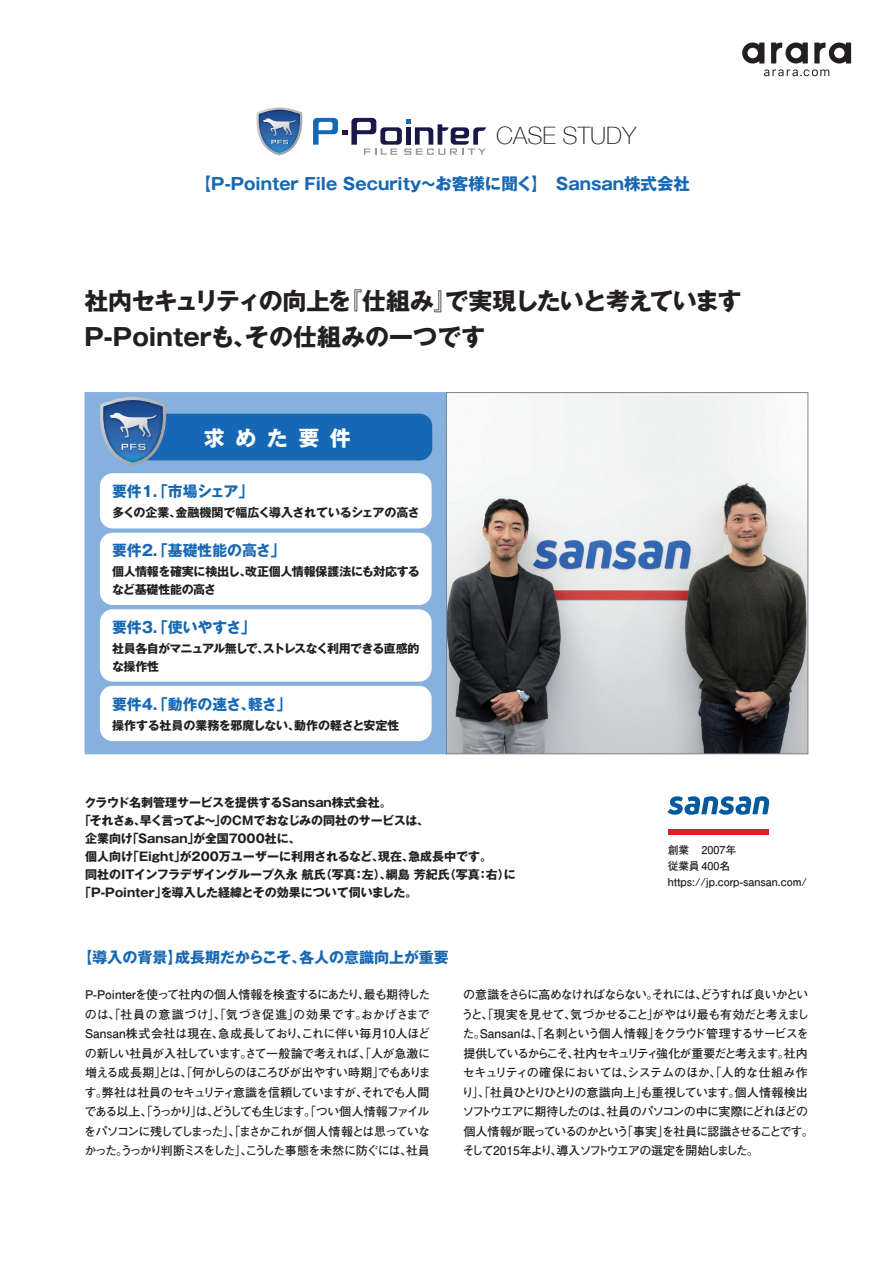
<style>
.page{position:relative;width:893px;height:1263px;background:#fff}
.page>*{position:absolute;margin:0;border:0;box-sizing:border-box;transform-origin:0 0}
.t1{font:700 24px/36px "Gothic MB101 Pro";letter-spacing:-.015em;color:#231f20}
.t2{font:100 24px "Helvetica Neue";color:#231f20}
.t3{font:700 21px "Gothic MB101 Pro";letter-spacing:.5em;color:#fff}
.t4{font:700 16.5px "Gothic MB101 Pro";color:#1768b4}
.t5{font:700 15px "Gothic MB101 Pro";color:#1768b4}
.t6{font:700 12px/19.5px "Futo Go B101 Pro";letter-spacing:-.075em;color:#231f20;text-align:justify}
.t7{font:700 12px/18px "Gothic MB101 Pro";letter-spacing:-.01em;color:#231f20}
.t8{font:700 12px/18px "Gothic MB101 Pro";letter-spacing:-.06em;color:#231f20}
.t9{font:700 10.8px/16.2px "Futo Go B101 Pro";color:#231f20}
</style>
<div class="page">
<div style="left:85px;top:392px;width:362px;height:362px;background:#86b1de"></div>
<svg style="left:742px;top:43px;width:109px;height:33px"></svg>
<svg style="left:313px;top:118px;width:173px;height:37px"></svg>
<svg style="left:256px;top:107px;width:47px;height:48px"></svg>
<img style="left:448px;top:394px;width:358px;height:358px">
<div style="left:446px;top:392px;width:362px;height:362px;border:1px solid #808285"></div>
<div style="left:100px;top:473px;width:332px;height:55px;background:#fff;border-radius:13px"></div>
<div style="left:123px;top:414px;width:309px;height:46px;background:#1768b4;border-radius:13px"></div>
<svg style="left:100px;top:397px;width:68px;height:69px"></svg>
<div style="left:100px;top:686px;width:332px;height:55px;background:#fff;border-radius:13px"></div>
<div style="left:100px;top:609px;width:332px;height:72px;background:#fff;border-radius:13px"></div>
<div style="left:100px;top:533px;width:332px;height:72px;background:#fff;border-radius:13px"></div>
<div style="left:668px;top:829px;width:101px;height:6px;background:#da2128"></div>
<svg style="left:668px;top:796px;width:102px;height:19px"></svg>
<h1 class="t2" style="left:496px;top:117px;width:141px">CASE STUDY</h1>
<h3 class="t4" style="left:195px;top:170px;width:497px">【P-Pointer File Security～お客様に聞く】　Sansan株式会社</h3>
<h1 class="t1" style="left:84px;top:280px;width:659px">社内セキュリティの向上を『仕組み』で実現したいと考えています<br>P-Pointerも、その仕組みの一つです</h1>
<h2 class="t3" style="left:204px;top:420px;width:148px">求めた要件</h2>
<p class="t5" style="left:112px;top:479px;width:143px">要件1．｢市場シェア」</p>
<p class="t7" style="left:112px;top:502px;width:309px">多くの企業、金融機関で幅広く導入されているシェアの高さ</p>
<p class="t5" style="left:112px;top:538px;width:175px">要件2．｢基礎性能の高さ」</p>
<p class="t7" style="left:112px;top:561px;width:309px">個人情報を確実に検出し、改正個人情報保護法にも対応するなど基礎性能の高さ</p>
<p class="t5" style="left:112px;top:614px;width:145px">要件3．｢使いやすさ」</p>
<p class="t8" style="left:112px;top:637px;width:309px">社員各自がマニュアル無しで、ストレスなく利用できる直感的な操作性</p>
<p class="t5" style="left:112px;top:691px;width:181px">要件4．｢動作の速さ、軽さ」</p>
<p class="t7" style="left:112px;top:714px;width:289px">操作する社員の業務を邪魔しない、動作の軽さと安定性</p>
<p class="t7" style="left:84px;top:792px;width:309px">クラウド名刺管理サービスを提供するSansan株式会社。</p>
<p class="t7" style="left:79px;top:810px;width:352px">「それさぁ、早く言ってよ～」のCMでおなじみの同社のサービスは、</p>
<p class="t7" style="left:85px;top:828px;width:217px">企業向け「Sansan」が全国7000社に、</p>
<p class="t7" style="left:85px;top:846px;width:408px">個人向け「Eight」が200万ユーザーに利用されるなど、現在、急成長中です。</p>
<p class="t7" style="left:85px;top:864px;width:432px">同社のITインフラデザイングループ久永 航氏（写真：左）、綱島 芳紀氏（写真：右）に</p>
<p class="t7" style="left:79px;top:882px;width:340px">「P-Pointer」を導入した経緯とその効果について伺いました。</p>
<p class="t5" style="left:78px;top:945px;width:373px">【導入の背景】成長期だからこそ、各人の意識向上が重要</p>
<p class="t9" style="left:668px;top:840px;width:141px">創業 2007年<br>従業員 400名https://jp.corp-sansan.com/</p>
<p class="t6" style="left:84px;top:983px;width:348px">P-Pointerを使って社内の個人情報を検査するにあたり、最も期待したのは、｢社員の意識づけ」、「気づき促進」の効果です。おかげさまでSansan株式会社は現在、急成長しており、これに伴い毎月10人ほどの新しい社員が入社しています。さて一般論で考えれば、「人が急激に増える成長期」とは、「何かしらのほころびが出やすい時期」でもあります。弊社は社員のセキュリティ意識を信頼していますが、それでも人間である以上、｢うっかり」は、どうしても生じます。｢つい個人情報ファイルをパソコンに残してしまった」、｢まさかこれが個人情報とは思っていなかった。うっかり判断ミスをした」、こうした事態を未然に防ぐには、社員</p>
<p class="t6" style="left:462px;top:983px;width:354px;text-align:left">の意識をさらに高めなければならない。それには、どうすれば良いかというと、「現実を見せて、気づかせること」がやはり最も有効だと考えました。Sansanは、「名刺という個人情報」をクラウド管理するサービスを提供しているからこそ、社内セキュリティ強化が重要だと考えます。社内セキュリティの確保においては、システムのほか、「人的な仕組み作り」、「社員ひとりひとりの意識向上」も重視しています。個人情報検出ソフトウエアに期待したのは、社員のパソコンの中に実際にどれほどの個人情報が眠っているのかという「事実」を社員に認識させることです。そして2015年より、導入ソフトウエアの選定を開始しました。</p>
</div>
